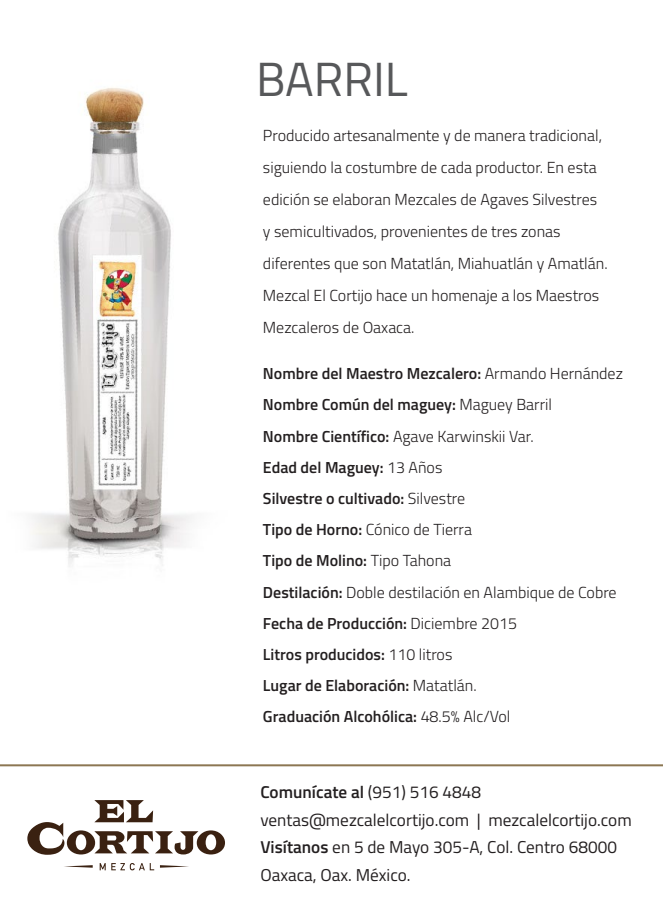
<style>
.page{position:relative;width:663px;height:906px;background:#fff}
.page>*{position:absolute;margin:0;border:0;box-sizing:border-box;transform-origin:0 0}
.t1{font:48px "Titillium";color:#57585a}
.t2{font:17.2px/27.6px "Titillium";color:#231f20}
.t3{font:600 16px/31.2px "Titillium";color:#231f20}
.t4{font:300 16px/32px "Titillium";color:#231f20}
.s1{font-weight:300}
.s2{font-weight:600}
</style>
<div class="page">
<img style="left:6px;top:87px;width:559px;height:680px">
<hr style="left:0;top:764px;width:662px;height:2px;background:#8c7753">
<svg style="left:27px;top:800px;width:198px;height:55px"></svg>
<svg style="left:100px;top:863px;width:54px;height:7px"></svg>
<svg style="left:64px;top:865px;width:29px;height:3px"></svg>
<svg style="left:160px;top:865px;width:29px;height:3px"></svg>
<h1 class="t1" style="left:256px;top:44px;width:153px">BARRIL</h1>
<p class="t4" style="left:263px;top:118px;width:346px">Producido artesanalmente y de manera tradicional, siguiendo la costumbre de cada productor. En esta edición se elaboran Mezcales de Agaves Silvestres y semicultivados, provenientes de tres zonas diferentes que son Matatlán, Miahuatlán y Amatlán.<br>Mezcal El Cortijo hace un homenaje a los Maestros Mezcaleros de Oaxaca.</p>
<p class="t3" style="left:263px;top:357px;width:361px">Nombre del Maestro Mezcalero: <span class="s1">Armando Hernández </span>Nombre Común del maguey: <span class="s1">Maguey Barril<br></span>Nombre Científico: <span class="s1">Agave Karwinskii Var.<br></span>Edad del Maguey: <span class="s1">13 Años<br></span>Silvestre o cultivado: <span class="s1">Silvestre<br></span>Tipo de Horno: <span class="s1">Cónico de Tierra<br></span>Tipo de Molino: <span class="s1">Tipo Tahona<br></span>Destilación: <span class="s1">Doble destilación en Alambique de Cobre </span>Fecha de Producción: <span class="s1">Diciembre 2015<br></span>Litros producidos: <span class="s1">110 litros<br></span>Lugar de Elaboración: <span class="s1">Matatlán.<br></span>Graduación Alcohólica: <span class="s1">48.5% Alc/Vol</span></p>
<p class="t2" style="left:260px;top:777px;width:373px"><span class="s2">Comunícate al</span> (951) 516 4848 ventas@mezcalelcortijo.com | mezcalelcortijo.com <span class="s2">Visítanos</span> en 5 de Mayo 305-A, Col. Centro 68000<br>Oaxaca, Oax. México.</p>
</div>
